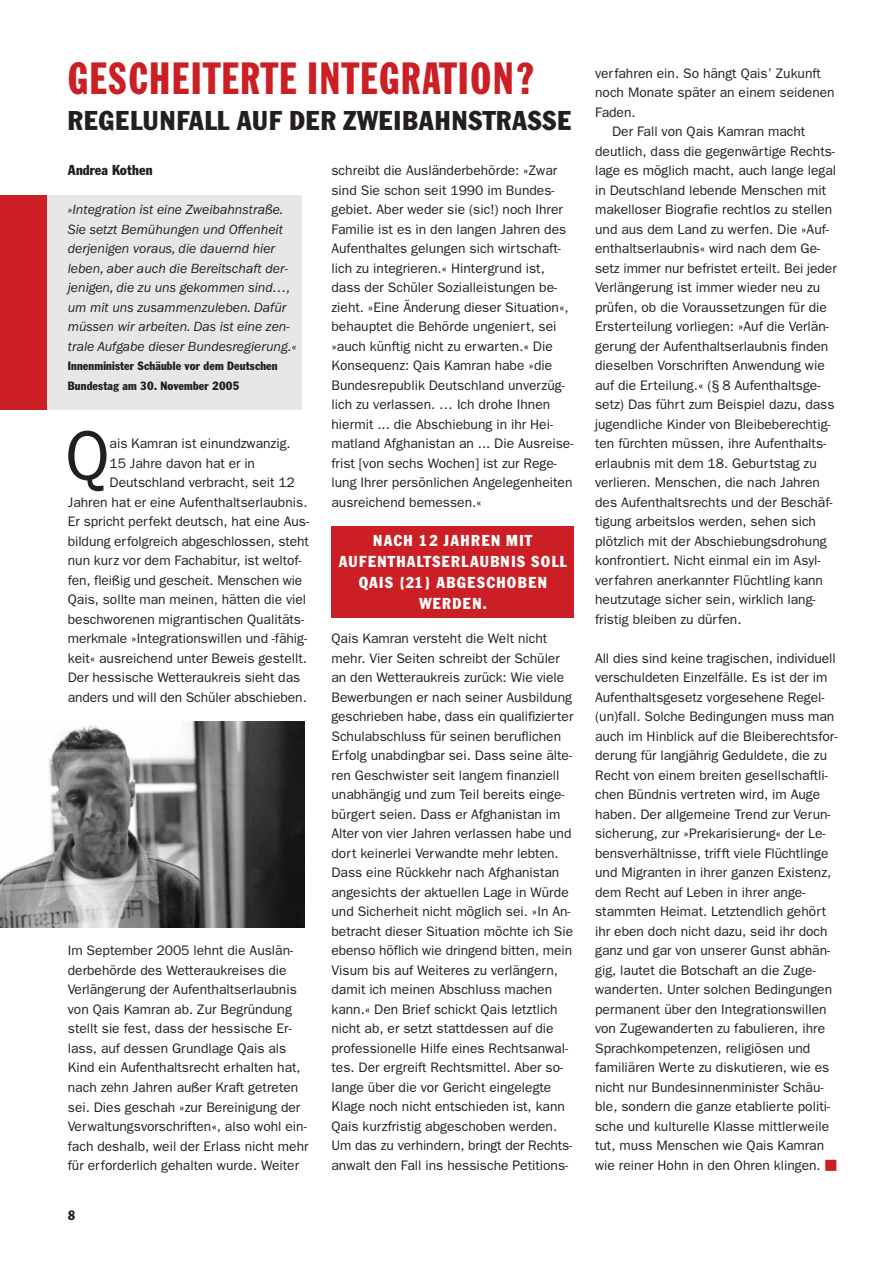
<style>
.page{position:relative;width:893px;height:1263px;background:#fff}
.page>*{position:absolute;margin:0;border:0;box-sizing:border-box;transform-origin:0 0}
.t1{font:70.65px "Franklin Gothic";color:#231f20;scale:.95 1}
.t2{font:45px "Franklin ATF Extra Condensed BQ";letter-spacing:.025em;color:#cb1f25}
.t3{font:27px "Franklin ATF Condensed BQ";letter-spacing:.025em;color:#231f20}
.t4{font:15.75px/21px "Franklin ATF Condensed BQ";letter-spacing:.075em;color:#fff;text-align:center}
.t5{font:14.25px "Franklin ATF Condensed BQ";letter-spacing:.01em;color:#231f20}
.t6{font:13.8px/19.5px "Franklin Gothic";color:#231f20}
.t7{font:italic 13.8px/19.5px "Franklin Gothic LT";color:#231f20}
.t8{font:13.5px "Franklin ATF Condensed BQ";color:#231f20}
.t9{font:12px/19.5px "Franklin ATF Condensed BQ";letter-spacing:.01em;color:#231f20}
.s1{font-family:"Universal Newswith Comm Pi";color:#cb1f25}
</style>
<div class="page">
<div style="left:0;top:195px;width:302px;height:214px;background:#e6e7e9"></div>
<div style="left:0;top:195px;width:47px;height:214px;background:#cb1f25"></div>
<img style="left:0;top:721px;width:304px;height:207px">
<div style="left:331px;top:526px;width:243px;height:92px;background:#cb1f25"></div>
<h2 class="t2" style="left:68px;top:61px;width:468px">GESCHEITERTE INTEGRATION?</h2>
<h3 class="t3" style="left:68px;top:110px;width:505px">REGELUNFALL AUF DER ZWEIBAHNSTRASSE</h3>
<p class="t5" style="left:68px;top:165px;width:86px">Andrea Kothen</p>
<p class="t7" style="left:68px;top:201px;width:230px">»Integration ist eine Zweibahnstraße.<br>Sie setzt Bemühungen und Offenheit derjenigen voraus, die dauernd hier leben, aber auch die Bereitschaft der&shy;jenigen, die zu uns gekommen sind…, um mit uns zusammenzuleben. Dafür müssen wir arbeiten. Das ist eine zen&shy;trale Aufgabe dieser Bundesregierung.«</p>
<p class="t9" style="left:68px;top:358px;width:211px">Innenminister Schäuble vor dem Deutschen<br>Bundestag am 30. November 2005</p>
<h1 class="t1" style="left:66px;top:431px;width:48px">Q</h1>
<p class="t6" style="left:110px;top:435px;width:183px">ais Kamran ist einundzwanzig.</p>
<p class="t6" style="left:110px;top:455px;width:147px">15 Jahre davon hat er in</p>
<p class="t6" style="left:110px;top:474px;width:187px">Deutschland verbracht, seit 12</p>
<p class="t6" style="left:68px;top:494px;width:241px">Jahren hat er eine Aufenthaltserlaubnis.</p>
<p class="t6" style="left:68px;top:513px;width:243px">Er spricht perfekt deutsch, hat eine Aus-</p>
<p class="t6" style="left:68px;top:533px;width:243px">bildung erfolgreich abgeschlossen, steht</p>
<p class="t6" style="left:68px;top:552px;width:235px">nun kurz vor dem Fachabitur, ist weltof-</p>
<p class="t6" style="left:68px;top:572px;width:236px">fen, fleißig und gescheit. Menschen wie</p>
<p class="t6" style="left:68px;top:591px;width:240px">Qais, sollte man meinen, hätten die viel</p>
<p class="t6" style="left:68px;top:611px;width:238px">beschworenen migrantischen Qualitäts-</p>
<p class="t6" style="left:68px;top:630px;width:241px">merkmale »Integrationswillen und -fähig-</p>
<p class="t6" style="left:68px;top:650px;width:241px">keit« ausreichend unter Beweis gestellt.</p>
<p class="t6" style="left:68px;top:669px;width:234px">Der hessische Wetteraukreis sieht das</p>
<p class="t6" style="left:68px;top:689px;width:240px">anders und will den Schüler abschieben.</p>
<p class="t6" style="left:68px;top:942px;width:242px">Im September 2005 lehnt die Auslän&shy;derbehörde des Wetteraukreises die Verlängerung der Aufenthaltserlaubnis von Qais Kamran ab. Zur Begründung stellt sie fest, dass der hessische Er&shy;lass, auf dessen Grundlage Qais als Kind ein Aufenthaltsrecht erhalten hat, nach zehn Jahren außer Kraft getreten sei. Dies geschah »zur Bereinigung der Verwaltungsvorschriften«, also wohl ein&shy;fach deshalb, weil der Erlass nicht mehr für erforderlich gehalten wurde. Weiter</p>
<p class="t8" style="left:68px;top:1210px;width:9px">8</p>
<p class="t6" style="left:331px;top:162px;width:243px">schreibt die Ausländerbehörde: »Zwar sind Sie schon seit 1990 im Bundes&shy;gebiet. Aber weder sie (sic!) noch Ihrer Familie ist es in den langen Jahren des Aufenthaltes gelungen sich wirtschaft&shy;lich zu integrieren.« Hintergrund ist, dass der Schüler Sozialleistungen be&shy;zieht. »Eine Änderung dieser Situation«, behauptet die Behörde ungeniert, sei »auch künftig nicht zu erwarten.« Die Konsequenz: Qais Kamran habe »die Bundesrepublik Deutschland unverzüg&shy;lich zu verlassen. … Ich drohe Ihnen hiermit ... die Abschiebung in ihr Hei&shy;matland Afghanistan an ... Die Ausreise&shy;frist [von sechs Wochen] ist zur Rege&shy;lung Ihrer persönlichen Angelegenheiten ausreichend bemessen.«</p>
<p class="t4" style="left:339px;top:531px;width:230px">NACH 12 JAHREN MIT<br>AUFENTHALTSERLAUBNIS SOLL<br>QAIS (21) ABGESCHOBEN<br>WERDEN.</p>
<p class="t6" style="left:331px;top:630px;width:243px">Qais Kamran versteht die Welt nicht mehr. Vier Seiten schreibt der Schüler an den Wetteraukreis zurück: Wie viele Bewerbungen er nach seiner Ausbildung geschrieben habe, dass ein qualifizierter Schulabschluss für seinen beruflichen Erfolg unabdingbar sei. Dass seine älte&shy;ren Geschwister seit langem finanziell unabhängig und zum Teil bereits einge&shy;bürgert seien. Dass er Afghanistan im Alter von vier Jahren verlassen habe und dort keinerlei Verwandte mehr lebten.<br>Dass eine Rückkehr nach Afghanistan angesichts der aktuellen Lage in Würde und Sicherheit nicht möglich sei. »In An&shy;betracht dieser Situation möchte ich Sie ebenso höflich wie dringend bitten, mein Visum bis auf Weiteres zu verlängern, damit ich meinen Abschluss machen kann.« Den Brief schickt Qais letztlich nicht ab, er setzt stattdessen auf die professionelle Hilfe eines Rechtsanwal&shy;tes. Der ergreift Rechtsmittel. Aber so&shy;lange über die vor Gericht eingelegte Klage noch nicht entschieden ist, kann Qais kurzfristig abgeschoben werden.<br>Um das zu verhindern, bringt der Rechts&shy;anwalt den Fall ins hessische Petitions-</p>
<p class="t6" style="left:595px;top:65px;width:227px">verfahren ein. So hängt Qais’ Zukunft</p>
<p class="t6" style="left:595px;top:84px;width:241px">noch Monate später an einem seidenen</p>
<p class="t6" style="left:595px;top:104px;width:42px">Faden.</p>
<p class="t6" style="left:612px;top:123px;width:195px">Der Fall von Qais Kamran macht</p>
<p class="t6" style="left:595px;top:143px;width:241px">deutlich, dass die gegenwärtige Rechts-</p>
<p class="t6" style="left:595px;top:162px;width:243px">lage es möglich macht, auch lange legal</p>
<p class="t6" style="left:595px;top:182px;width:233px">in Deutschland lebende Menschen mit</p>
<p class="t6" style="left:595px;top:201px;width:239px">makelloser Biografie rechtlos zu stellen</p>
<p class="t6" style="left:595px;top:221px;width:235px">und aus dem Land zu werfen. Die »Auf-</p>
<p class="t6" style="left:595px;top:240px;width:227px">enthaltserlaubnis« wird nach dem Ge-</p>
<p class="t6" style="left:595px;top:260px;width:243px">setz immer nur befristet erteilt. Bei jeder</p>
<p class="t6" style="left:595px;top:279px;width:227px">Verlängerung ist immer wieder neu zu</p>
<p class="t6" style="left:595px;top:299px;width:233px">prüfen, ob die Voraussetzungen für die</p>
<p class="t6" style="left:595px;top:318px;width:235px">Ersterteilung vorliegen: »Auf die Verlän-</p>
<p class="t6" style="left:595px;top:338px;width:235px">gerung der Aufenthaltserlaubnis finden</p>
<p class="t6" style="left:595px;top:357px;width:231px">dieselben Vorschriften Anwendung wie</p>
<p class="t6" style="left:595px;top:377px;width:227px">auf die Erteilung.« (§ 8 Aufenthaltsge-</p>
<p class="t6" style="left:595px;top:396px;width:241px">setz) Das führt zum Beispiel dazu, dass</p>
<p class="t6" style="left:595px;top:416px;width:237px">jugendliche Kinder von Bleibeberechtig-</p>
<p class="t6" style="left:595px;top:435px;width:233px">ten fürchten müssen, ihre Aufenthalts-</p>
<p class="t6" style="left:595px;top:455px;width:223px">erlaubnis mit dem 18. Geburtstag zu</p>
<p class="t6" style="left:595px;top:474px;width:226px">verlieren. Menschen, die nach Jahren</p>
<p class="t6" style="left:595px;top:494px;width:239px">des Aufenthaltsrechts und der Beschäf-</p>
<p class="t6" style="left:595px;top:513px;width:222px">tigung arbeitslos werden, sehen sich</p>
<p class="t6" style="left:595px;top:533px;width:233px">plötzlich mit der Abschiebungsdrohung</p>
<p class="t6" style="left:595px;top:552px;width:227px">konfrontiert. Nicht einmal ein im Asyl-</p>
<p class="t6" style="left:595px;top:572px;width:229px">verfahren anerkannter Flüchtling kann</p>
<p class="t6" style="left:595px;top:591px;width:222px">heutzutage sicher sein, wirklich lang-</p>
<p class="t6" style="left:595px;top:611px;width:148px">fristig bleiben zu dürfen.</p>
<p class="t6" style="left:595px;top:650px;width:244px">All dies sind keine tragischen, individuell verschuldeten Einzelfälle. Es ist der im Aufenthaltsgesetz vorgesehene Regel-(un)fall. Solche Bedingungen muss man auch im Hinblick auf die Bleiberechtsfor&shy;derung für langjährig Geduldete, die zu Recht von einem breiten gesellschaftli&shy;chen Bündnis vertreten wird, im Auge haben. Der allgemeine Trend zur Verun&shy;sicherung, zur »Prekarisierung« der Le&shy;bensverhältnisse, trifft viele Flüchtlinge und Migranten in ihrer ganzen Existenz, dem Recht auf Leben in ihrer ange&shy;stammten Heimat. Letztendlich gehört ihr eben doch nicht dazu, seid ihr doch ganz und gar von unserer Gunst abhän&shy;gig, lautet die Botschaft an die Zuge&shy;wanderten. Unter solchen Bedingungen permanent über den Integrationswillen von Zugewanderten zu fabulieren, ihre Sprachkompetenzen, religiösen und familiären Werte zu diskutieren, wie es nicht nur Bundesinnenminister Schäu&shy;ble, sondern die ganze etablierte politi&shy;sche und kulturelle Klasse mittlerweile tut, muss Menschen wie Qais Kamran wie reiner Hohn in den Ohren klingen. <span class="s1">-</span></p>
</div>
